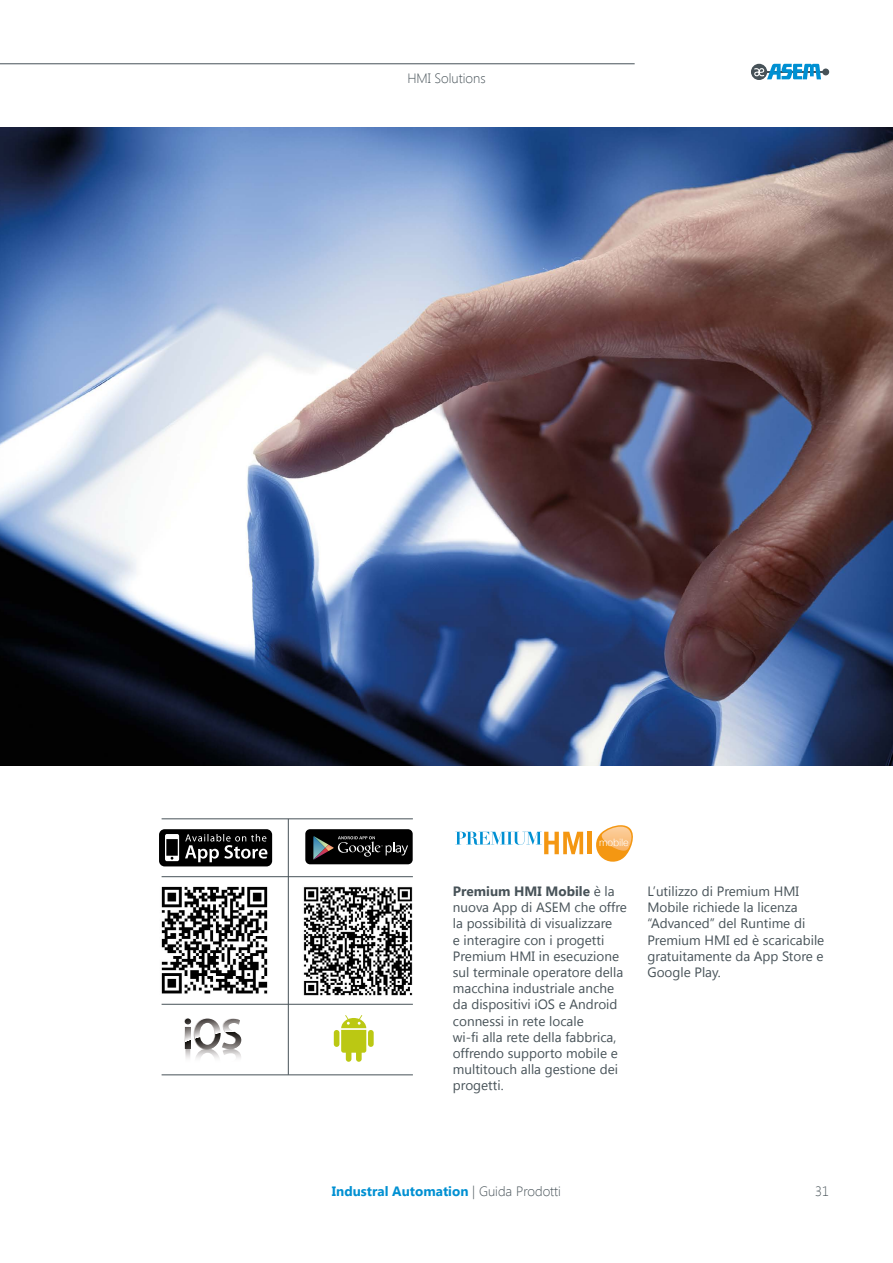
<style>
.page{position:relative;width:893px;height:1263px;background:#fff}
.page>*{position:absolute;margin:0;border:0;box-sizing:border-box;transform-origin:0 0}
.t1{font:13.5px/16.2px "Segoe UI";color:#475258}
.t2{font:700 13.5px "Segoe UI";color:#0090d2}
.t3{font:300 13.5px "Segoe UI";color:#475258}
.t4{font:300 10.2px "Helvetica";letter-spacing:-.02em;color:#fff}
.s1{font-weight:700}
.s2{font-weight:300;color:#475258}
</style>
<div class="page">
<hr style="left:766px;top:71px;width:58px;height:2px;background:#475258">
<div style="left:822px;top:69px;width:7px;height:6px;background:#475258;border-radius:50%"></div>
<svg style="left:751px;top:64px;width:16px;height:16px"></svg>
<svg style="left:754px;top:64px;width:67px;height:16px"></svg>
<hr style="left:0;top:63px;width:635px;height:1px;background:#475258">
<svg style="left:596px;top:825px;width:37px;height:37px"></svg>
<svg style="left:455px;top:832px;width:128px;height:22px"></svg>
<div style="left:587px;top:832px;width:5px;height:22px;background:#f49712"></div>
<img style="left:0;top:128px;width:893px;height:637px">
<img style="left:161px;top:886px;width:107px;height:108px">
<img style="left:303px;top:887px;width:110px;height:109px">
<img style="left:185px;top:1050px;width:5px;height:9px">
<img style="left:196px;top:1050px;width:23px;height:8px">
<img style="left:223px;top:1050px;width:18px;height:8px">
<svg style="left:184px;top:1018px;width:58px;height:32px"></svg>
<svg style="left:159px;top:829px;width:113px;height:37px;background:#303030"></svg>
<div style="left:305px;top:829px;width:108px;height:35px;background:#000;border-radius:5px"></div>
<svg style="left:313px;top:836px;width:95px;height:23px"></svg>
<svg style="left:334px;top:1015px;width:40px;height:47px"></svg>
<hr style="left:288px;top:819px;width:1px;height:256px;background:#475258">
<hr style="left:162px;top:876px;width:251px;height:1px;background:#475258">
<hr style="left:162px;top:1004px;width:251px;height:1px;background:#475258">
<hr style="left:162px;top:1074px;width:251px;height:1px;background:#475258">
<hr style="left:162px;top:818px;width:251px;height:1px;background:#475258">
<p class="t3" style="left:407px;top:69px;width:80px">HMI Solutions</p>
<p class="t4" style="left:599px;top:836px;width:31px">mobile</p>
<p class="t1" style="left:453px;top:882px;width:176px"><span class="s1">Premium HMI Mobile</span> è la nuova App di ASEM che offre la possibilità di visualizzare<br>e interagire con i progetti<br>Premium HMI in esecuzione sul terminale operatore della macchina industriale anche da dispositivi iOS e Android connessi in rete locale<br>wi-fi alla rete della fabbrica, offrendo supporto mobile e multitouch alla gestione dei progetti.</p>
<p class="t1" style="left:647px;top:882px;width:178px">L’utilizzo di Premium HMI<br>Mobile richiede la licenza “Advanced” del Runtime di<br>Premium HMI ed è scaricabile gratuitamente da App Store e<br>Google Play.</p>
<p class="t2" style="left:332px;top:1182px;width:231px">Industral Automation <span class="s2">| Guida Prodotti</span></p>
<p class="t3" style="left:815px;top:1182px;width:15px">31</p>
</div>
